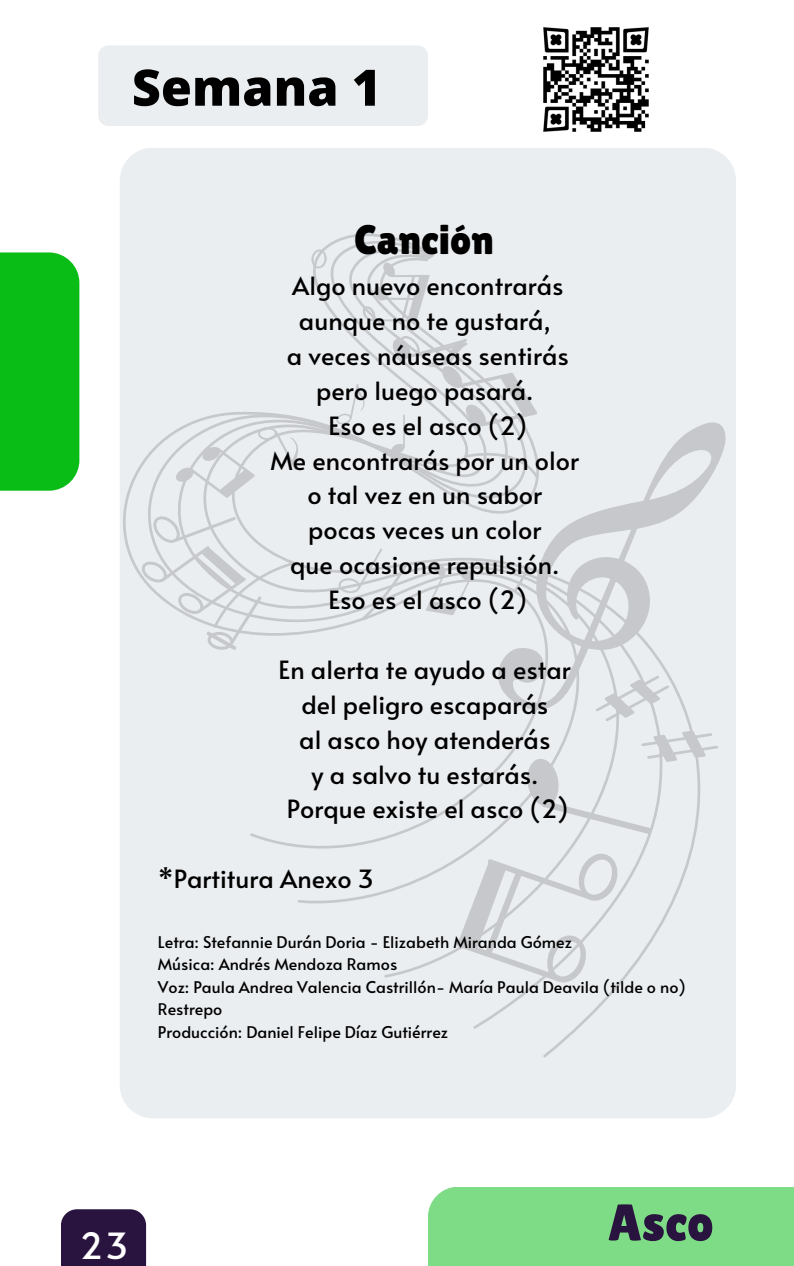
<style>
.page{position:relative;width:794px;height:1266px;background:#fff}
.page>*{position:absolute;margin:0;border:0;box-sizing:border-box;transform-origin:0 0}
.t1{font:51.75px "Lilita One";color:#29133f}
.t2{font:800 50.25px "Open Sans";color:#000}
.t3{font:41.25px "Lilita One";color:#000}
.t4{font:36px "Alata";color:#fff}
.t5{font:25.05px "Alata";color:#000}
.t6{font:16.12px/22.5px "Alata";color:#000}
</style>
<div class="page">
<div style="left:427px;top:1186px;width:366px;height:80px;background:#7fdc86"></div>
<div style="left:61px;top:1209px;width:85px;height:57px;background:#29133f"></div>
<div style="left:98px;top:45px;width:329px;height:81px;background:#ebeef1;border-radius:10px"></div>
<div style="left:120px;top:148px;width:615px;height:970px;background:#ebeef1;border-radius:33px"></div>
<svg style="left:1px;top:233px;width:420px;height:340px"></svg>
<svg style="left:138px;top:247px;width:584px;height:753px"></svg>
<img style="left:543px;top:27px;width:106px;height:105px">
<p class="t2" style="left:132px;top:52px;width:251px">Semana 1</p>
<p class="t3" style="left:354px;top:215px;width:141px">Canción</p>
<p class="t5" style="left:292px;top:268px;width:273px">Algo nuevo encontrarás</p>
<p class="t5" style="left:299px;top:302px;width:253px">aunque no te gustará,</p>
<p class="t5" style="left:287px;top:337px;width:283px">a veces náuseas sentirás</p>
<p class="t5" style="left:316px;top:372px;width:218px">pero luego pasará.</p>
<p class="t5" style="left:328px;top:407px;width:200px">Eso es el asco (2)</p>
<p class="t5" style="left:270px;top:442px;width:310px">Me encontrarás por un olor</p>
<p class="t5" style="left:307px;top:477px;width:236px">o tal vez en un sabor</p>
<p class="t5" style="left:308px;top:512px;width:235px">pocas veces un color</p>
<p class="t5" style="left:290px;top:547px;width:270px">que ocasione repulsión.</p>
<p class="t5" style="left:328px;top:581px;width:200px">Eso es el asco (2)</p>
<p class="t5" style="left:278px;top:651px;width:294px">En alerta te ayudo a estar</p>
<p class="t5" style="left:301px;top:686px;width:248px">del peligro escaparás</p>
<p class="t5" style="left:299px;top:721px;width:252px">al asco hoy atenderás</p>
<p class="t5" style="left:311px;top:756px;width:229px">y a salvo tu estarás.</p>
<p class="t5" style="left:287px;top:791px;width:283px">Porque existe el asco (2)</p>
<p class="t5" style="left:158px;top:860px;width:217px">*Partitura Anexo 3</p>
<p class="t6" style="left:158px;top:930px;width:415px">Letra: Stefannie Durán Doria - Elizabeth Miranda Gómez</p>
<p class="t6" style="left:158px;top:952px;width:241px">Música: Andrés Mendoza Ramos</p>
<p class="t6" style="left:158px;top:975px;width:529px">Voz: Paula Andrea Valencia Castrillón- María Paula Deavila (tilde o no)<br>Restrepo</p>
<p class="t6" style="left:158px;top:1020px;width:291px">Producción: Daniel Felipe Díaz Gutiérrez</p>
<p class="t4" style="left:80px;top:1219px;width:50px">23</p>
<p class="t1" style="left:607px;top:1192px;width:107px">Asco</p>
</div>
